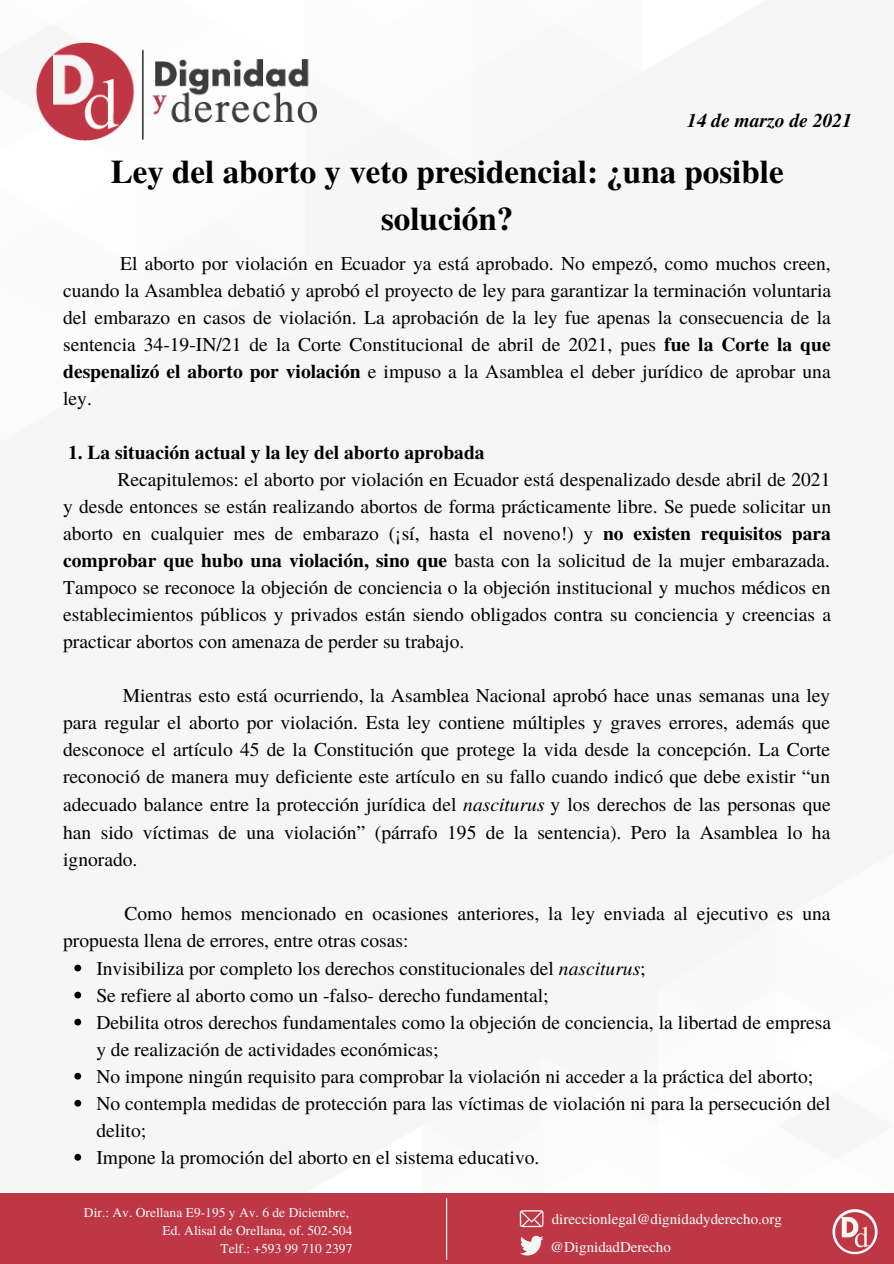
<style>
.page{position:relative;width:894px;height:1264px;background:#fff}
.page>*{position:absolute;margin:0;border:0;box-sizing:border-box;transform-origin:0 0}
.t1{font:700 33px/46.2px "Te X Gyre Termes";color:#000;text-align:center}
.t2{font:19.5px/27px "Te X Gyre Termes";color:#000}
.t3{font:700 19.5px "Te X Gyre Termes";color:#000}
.t4{font:italic 700 19.5px "Te X Gyre Termes";color:#000}
.t5{font:15px "Te X Gyre Termes";color:#fff}
.t6{font:13.5px "Te X Gyre Termes";color:#fff}
.s1{font-weight:700}
.s2{font-style:italic}
</style>
<div class="page">
<div style="left:0;top:0;width:893px;height:1263px;background:#f6f6f6"></div>
<img style="left:37px;top:42px;width:279px;height:98px">
<div style="left:0;top:1193px;width:893px;height:70px;background:#bd3744"></div>
<svg style="left:519px;top:1235px;width:24px;height:20px"></svg>
<svg style="left:519px;top:1210px;width:24px;height:17px"></svg>
<hr style="left:446px;top:1198px;width:1px;height:61px;background:#f6f6f6">
<img style="left:832px;top:1209px;width:45px;height:45px">
<svg style="left:74px;top:964px;width:7px;height:7px"></svg>
<svg style="left:74px;top:991px;width:7px;height:7px"></svg>
<svg style="left:74px;top:1018px;width:7px;height:7px"></svg>
<svg style="left:74px;top:1072px;width:7px;height:7px"></svg>
<svg style="left:74px;top:1099px;width:7px;height:7px"></svg>
<svg style="left:74px;top:1153px;width:7px;height:7px"></svg>
<p class="t4" style="left:687px;top:106px;width:166px">14 de marzo de 2021</p>
<p class="t1" style="left:111px;top:147px;width:674px">Ley del aborto y veto presidencial: ¿una posible solución?</p>
<p class="t2" style="left:63px;top:248px;width:769px;text-align:justify;text-indent:57px">El aborto por violación en Ecuador ya está aprobado. No empezó, como muchos creen, cuando la Asamblea debatió y aprobó el proyecto de ley para garantizar la terminación voluntaria del embarazo en casos de violación. La aprobación de la ley fue apenas la consecuencia de la sentencia 34-19-IN/21 de la Corte Constitucional de abril de 2021, pues <span class="s1">fue la Corte la que despenalizó el aborto por violación</span> e impuso a la Asamblea el deber jurídico de aprobar una ley.</p>
<p class="t3" style="left:68px;top:437px;width:418px">1. La situación actual y la ley del aborto aprobada</p>
<p class="t2" style="left:63px;top:465px;width:769px;text-align:justify;text-indent:54px">Recapitulemos: el aborto por violación en Ecuador está despenalizado desde abril de 2021 y desde entonces se están realizando abortos de forma prácticamente libre. Se puede solicitar un aborto en cualquier mes de embarazo (¡sí, hasta el noveno!) y <span class="s1">no existen requisitos para comprobar que hubo una violación, sino que</span> basta con la solicitud de la mujer embarazada.<br>Tampoco se reconoce la objeción de conciencia o la objeción institucional y muchos médicos en establecimientos públicos y privados están siendo obligados contra su conciencia y creencias a practicar abortos con amenaza de perder su trabajo.</p>
<p class="t2" style="left:63px;top:681px;width:769px;text-align:justify;text-indent:60px">Mientras esto está ocurriendo, la Asamblea Nacional aprobó hace unas semanas una ley para regular el aborto por violación. Esta ley contiene múltiples y graves errores, además que desconoce el artículo 45 de la Constitución que protege la vida desde la concepción. La Corte reconoció de manera muy deficiente este artículo en su fallo cuando indicó que debe existir “un adecuado balance entre la protección jurídica del <span class="s2">nasciturus</span> y los derechos de las personas que han sido víctimas de una violación” (párrafo 195 de la sentencia). Pero la Asamblea lo ha ignorado.</p>
<p class="t2" style="left:63px;top:898px;width:768px;text-indent:61px">Como hemos mencionado en ocasiones anteriores, la ley enviada al ejecutivo es una propuesta llena de errores, entre otras cosas:</p>
<p class="t2" style="left:96px;top:953px;width:550px">Invisibiliza por completo los derechos constitucionales del <span class="s2">nasciturus</span>;</p>
<p class="t2" style="left:96px;top:980px;width:453px">Se refiere al aborto como un -falso- derecho fundamental;</p>
<p class="t2" style="left:96px;top:1007px;width:736px">Debilita otros derechos fundamentales como la objeción de conciencia, la libertad de empresa y de realización de actividades económicas;</p>
<p class="t2" style="left:96px;top:1061px;width:718px">No impone ningún requisito para comprobar la violación ni acceder a la práctica del aborto;</p>
<p class="t2" style="left:96px;top:1088px;width:735px">No contempla medidas de protección para las víctimas de violación ni para la persecución del delito;</p>
<p class="t2" style="left:96px;top:1142px;width:444px">Impone la promoción del aborto en el sistema educativo.</p>
<p class="t6" style="left:84px;top:1202px;width:266px">Dir.: Av. Orellana E9-195 y Av. 6 de Diciembre,</p>
<p class="t6" style="left:162px;top:1220px;width:191px">Ed. Alisal de Orellana, of. 502-504</p>
<p class="t6" style="left:220px;top:1238px;width:133px">Telf.: +593 99 710 2397</p>
<p class="t5" style="left:550px;top:1235px;width:122px">@DignidadDerecho</p>
<p class="t5" style="left:551px;top:1208px;width:232px">direccionlegal@dignidadyderecho.org</p>
</div>
